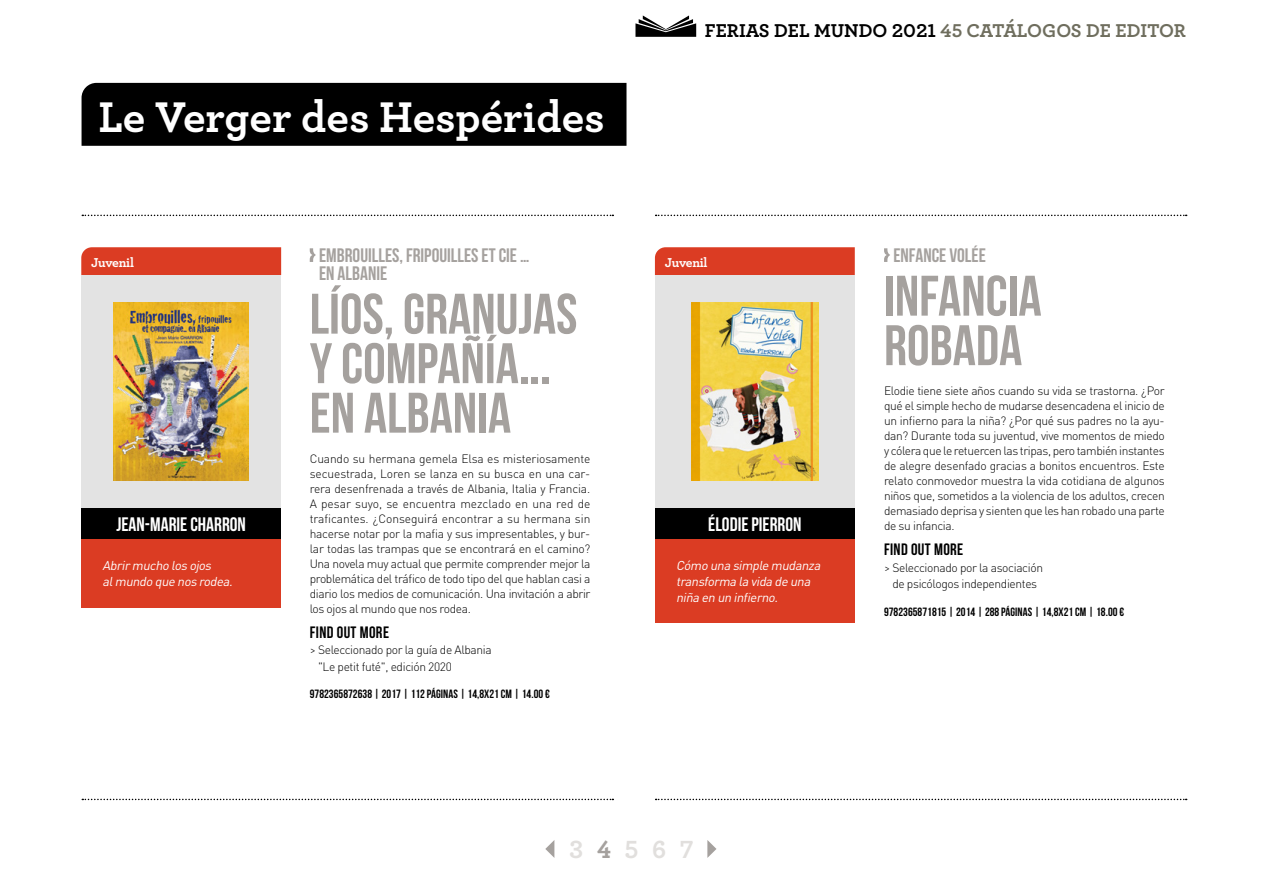
<style>
.page{position:relative;width:1263px;height:893px;background:#fff}
.page>*{position:absolute;margin:0;border:0;box-sizing:border-box;transform-origin:0 0}
.TITRE_LANGUE_2_ligne{font:57px/49.5px "Bebas Neue";color:#a5a19e}
.NOM_MAISON_D_EDITION{font:700 45px "Archer";color:#fff}
.PAGINATION{font:700 26.1px "Archer";color:#e1dfdd}
.TITRE_FRANCAIS{font:19.5px/18px "Bebas Neue";color:#a5a19e}
.t1{font:700 19.5px "Archer";color:#6f6e5e}
.PRENOM_NOM_AUTEUR_S{font:19.5px "Bebas Neue";color:#fff}
.RIGHTS_SOLD___FIND_O{font:16.5px "Bebas Neue";letter-spacing:.025em;color:#000}
.Nom_thématique_ou_ti{font:700 13.5px "Archer";letter-spacing:-.02em;color:#fff}
.Phrase_d_accroche{font:italic 12.75px/15.8px "DIN Pro";color:#fff}
.Texte{font:300 12px/15px "DIN Pro";letter-spacing:-.03em;color:#000;text-align:justify}
.Texte_Right_sold___f{font:300 12px/16.5px "DIN Pro";letter-spacing:-.03em;color:#000}
.LIGNE_MARQUE_EAN_ANN{font:12px "Bebas Neue";letter-spacing:.005em;color:#000}
.s1{color:#000}
.s2{color:#a5a19e}
</style>
<div class="page">
<svg style="left:310px;top:248px;width:6px;height:14px"></svg>
<svg style="left:82px;top:215px;width:531px;height:1px"></svg>
<svg style="left:656px;top:215px;width:531px;height:1px"></svg>
<svg style="left:884px;top:248px;width:6px;height:14px"></svg>
<svg style="left:82px;top:799px;width:531px;height:1px"></svg>
<svg style="left:656px;top:799px;width:531px;height:1px"></svg>
<svg style="left:635px;top:15px;width:61px;height:22px"></svg>
<div style="left:82px;top:83px;width:544px;height:63px;background:#000"></div>
<svg style="left:545px;top:840px;width:9px;height:18px"></svg>
<svg style="left:707px;top:840px;width:9px;height:18px"></svg>
<div style="left:655px;top:247px;width:200px;height:28px;background:#db3c23"></div>
<div style="left:655px;top:275px;width:200px;height:233px;background:#e3e3e3"></div>
<img style="left:691px;top:302px;width:127px;height:179px">
<div style="left:655px;top:508px;width:200px;height:32px;background:#000"></div>
<div style="left:655px;top:539px;width:200px;height:84px;background:#db3c23"></div>
<div style="left:81px;top:247px;width:200px;height:28px;background:#db3c23"></div>
<div style="left:81px;top:275px;width:200px;height:233px;background:#e3e3e3"></div>
<img style="left:114px;top:302px;width:135px;height:179px">
<div style="left:81px;top:508px;width:200px;height:32px;background:#000"></div>
<div style="left:81px;top:539px;width:200px;height:68px;background:#db3c23"></div>
<p class="NOM_MAISON_D_EDITION" style="left:99px;top:82px;width:508px">Le Verger des Hespérides</p>
<p class="Nom_thématique_ou_ti" style="left:91px;top:251px;width:44px">Juvenil</p>
<p class="PRENOM_NOM_AUTEUR_S" style="left:116px;top:514px;width:131px">JEAN-MARIE CHARRON</p>
<p class="Phrase_d_accroche" style="left:103px;top:557px;width:134px">Abrirmucho losojos almundo que nosrodea.</p>
<p class="TITRE_FRANCAIS" style="left:319px;top:246px;width:212px">EMBROUILLES, FRIPOUILLES ET CIE …<br>EN ALBANIE</p>
<p class="TITRE_LANGUE_2_ligne" style="left:310px;top:288px;width:269px">LÍOS, GRANUJAS<br>Y COMPAÑÍA...<br>EN ALBANIA</p>
<p class="Texte" style="left:310px;top:450px;width:282px">Cuando su hermana gemela Elsa es misteriosamente secuestrada, Loren se lanza en su busca en una car&shy;rera desenfrenada a través de Albania, Italia y Francia.<br>A pesar suyo, se encuentra mezclado en una red de traficantes. ¿Conseguirá encontrar a su hermana sin hacerse notar por la mafia y sus impresentables, y bur&shy;lar todas las trampas que se encontrará en el camino?<br>Una novela muy actual que permite comprender mejor la problemática del tráfico de todo tipo del que hablan casi a diario los medios de comunicación. Una invitación a abrir los ojos al mundo que nos rodea.</p>
<p class="RIGHTS_SOLD___FIND_O" style="left:310px;top:623px;width:81px">FIND OUT MORE</p>
<p class="Texte_Right_sold___f" style="left:318px;top:641px;width:175px;text-indent:-8px">&gt; Seleccionado por la guía de Albania "Le petit futé", edición 2020</p>
<p class="LIGNE_MARQUE_EAN_ANN" style="left:310px;top:688px;width:242px">9782365872638 | 2017 | 112 PÁGINAS | 14,8X21 CM | 14.00 €</p>
<p class="t1" style="left:705px;top:15px;width:483px"><span class="s1">FERIAS DEL MUNDO 2021</span> 45 CATÁLOGOS DE EDITOR</p>
<p class="Nom_thématique_ou_ti" style="left:665px;top:251px;width:44px">Juvenil</p>
<p class="PRENOM_NOM_AUTEUR_S" style="left:708px;top:514px;width:95px">ÉLODIE PIERRON</p>
<p class="Phrase_d_accroche" style="left:676px;top:557px;width:149px">Cómo una simple mudanza transforma la vida de una niña en un infierno.</p>
<p class="TITRE_FRANCAIS" style="left:893px;top:246px;width:94px">ENFANCE VOLÉE</p>
<p class="TITRE_LANGUE_2_ligne" style="left:884px;top:270px;width:159px">INFANCIA<br>ROBADA</p>
<p class="Texte" style="left:884px;top:383px;width:282px">Elodie tiene siete años cuando su vida se trastorna. ¿Por qué el simple hecho de mudarse desencadena el inicio de un infierno para la niña? ¿Por qué sus padres no la ayu&shy;dan? Durante toda su juventud, vive momentos de miedo y cólera que le retuercen las tripas, pero también instantes de alegre desenfado gracias a bonitos encuentros. Este relato conmovedor muestra la vida cotidiana de algunos niños que, sometidos a la violencia de los adultos, crecen demasiado deprisa y sienten que les han robado una parte de su infancia.</p>
<p class="RIGHTS_SOLD___FIND_O" style="left:884px;top:540px;width:81px">FIND OUT MORE</p>
<p class="Texte_Right_sold___f" style="left:884px;top:559px;width:160px;text-align:center">&gt; Seleccionado por la asociación de psicólogos independientes</p>
<p class="LIGNE_MARQUE_EAN_ANN" style="left:884px;top:605px;width:242px">9782365871815 | 2014 | 288 PÁGINAS | 14,8X21 CM | 18.00 €</p>
<p class="PAGINATION" style="left:569px;top:829px;width:126px">3 <span class="s2">4</span> 5 6 7</p>
</div>
